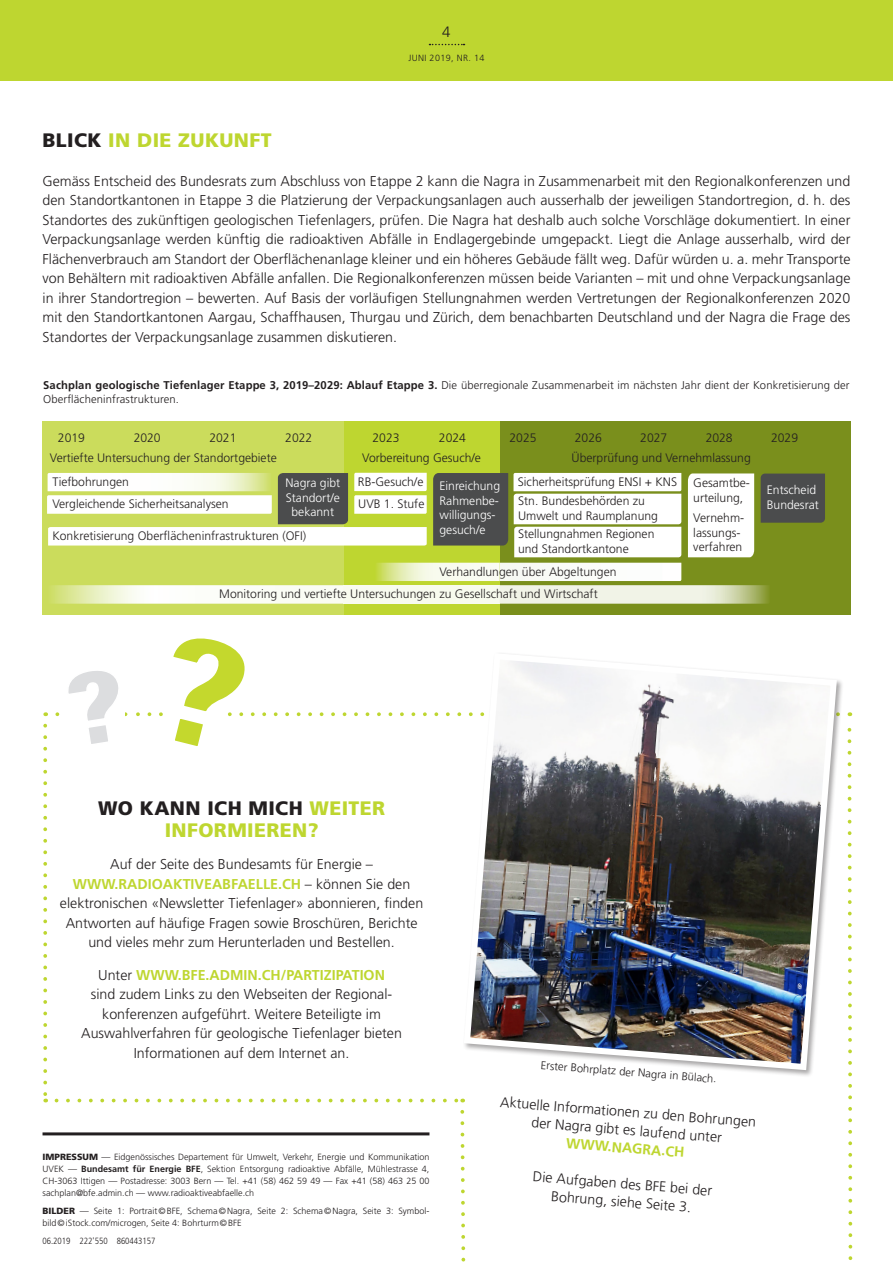
<style>
.page{position:relative;width:893px;height:1263px;background:#fff}
.page>*{position:absolute;margin:0;border:0;box-sizing:border-box;transform-origin:0 0}
.Untertitel_2{font:900 19.5px/22.5px "Frutiger LT Std";letter-spacing:.02em;color:#bed630;text-align:center}
._00_Pagina_oben{font:300 15px "Frutiger LT Std";color:#231f20}
.Fliesstext{font:300 14.25px/19.5px "Frutiger LT Std";color:#231f20;text-align:center}
.Bildlegende{font:300 14.25px/17.9px "Frutiger LT Std";color:#231f20;text-align:center}
.t1{font:300 12.3px/14.7px "Frutiger LT Com";color:#231f20}
.t2{font:300 12.3px/14.7px "Frutiger LT Com";color:#fff}
.Bildlegende-2{font:300 11.25px/13.5px "Frutiger LT Std";letter-spacing:.01em;color:#231f20}
._00_Bildlegende{font:300 9px/12px "Frutiger LT Std";color:#231f20;text-align:justify}
.t3{font:300 condensed 9px "Frutiger LT Std";color:#231f20}
._00_Fusszeile{font:300 9px "Frutiger LT Std";letter-spacing:.04em;color:#231f20}
.s1{color:#231f20}
.s2{font-weight:700}
.s3{font-weight:700;color:#bed630}
.s4{font-weight:900}
</style>
<div class="page">
<svg style="left:45px;top:712px;width:12px;height:4px"></svg>
<svg style="left:43px;top:726px;width:4px;height:376px"></svg>
<svg style="left:56px;top:1099px;width:407px;height:3px"></svg>
<svg style="left:460px;top:1110px;width:6px;height:152px"></svg>
<svg style="left:847px;top:712px;width:6px;height:548px"></svg>
<div style="left:0;top:0;width:893px;height:81px;background:#bed630"></div>
<hr style="left:43px;top:1132px;width:386px;height:3px;background:#231f20">
<svg style="left:429px;top:44px;width:35px;height:1px"></svg>
<div style="left:43px;top:421px;width:301px;height:194px;background:#cbdc5c"></div>
<div style="left:344px;top:421px;width:156px;height:194px;background:#bed630"></div>
<div style="left:500px;top:421px;width:350px;height:194px;background:#7a8f1c"></div>
<div style="left:761px;top:474px;width:64px;height:49px;background:#4b4c4d"></div>
<svg style="left:433px;top:473px;width:248px;height:84px;background:#c4c7b9"></svg>
<div style="left:688px;top:473px;width:66px;height:84px;background:#fff"></div>
<svg style="left:47px;top:473px;width:380px;height:72px"></svg>
<img style="left:377px;top:563px;width:304px;height:18px">
<img style="left:51px;top:585px;width:718px;height:19px">
<svg style="left:68px;top:638px;width:393px;height:108px"></svg>
<img style="left:461px;top:661px;width:379px;height:412px">
<p class="_00_Pagina_oben" style="left:442px;top:23px;width:10px">4</p>
<p class="_00_Fusszeile" style="left:408px;top:53px;width:78px">JUNI 2019, NR. 14</p>
<p class="Untertitel_2" style="left:43px;top:129px;width:231px"><span class="s1">BLICK</span> IN DIE ZUKUNFT</p>
<p class="Fliesstext" style="left:43px;top:171px;width:809px;text-align:justify">Gemäss Entscheid des Bundesrats zum Abschluss von Etappe 2 kann die Nagra in Zusammenarbeit mit den Regionalkonferenzen und den Standortkantonen in Etappe 3 die Platzierung der Verpackungsanlagen auch ausserhalb der jeweiligen Standortregion, d. h. des Standortes des zukünftigen geologischen Tiefenlagers, prüfen. Die Nagra hat deshalb auch solche Vorschläge dokumentiert. In einer Verpackungsanlage werden künftig die radioaktiven Abfälle in Endlagergebinde umgepackt. Liegt die Anlage ausserhalb, wird der Flächenverbrauch am Standort der Oberflächenanlage kleiner und ein höheres Gebäude fällt weg. Dafür würden u. a. mehr Transporte von Behältern mit radioaktiven Abfälle anfallen. Die Regionalkonferenzen müssen beide Varianten – mit und ohne Verpackungsanlage in ihrer Standortregion – bewerten. Auf Basis der vorläufigen Stellungnahmen werden Vertretungen der Regionalkonferenzen 2020 mit den Standortkantonen Aargau, Schaffhausen, Thurgau und Zürich, dem benachbarten Deutschland und der Nagra die Frage des Standortes der Verpackungsanlage zusammen diskutieren.</p>
<p class="Bildlegende-2" style="left:43px;top:379px;width:808px"><span class="s2">Sachplan geologische Tiefenlager Etappe 3, 2019–2029: Ablauf Etappe 3.</span> Die überregionale Zusammenarbeit im nächsten Jahr dient der Konkretisierung der<br>Oberflächeninfrastrukturen.</p>
<p class="t1" style="left:134px;top:431px;width:29px">2020</p>
<p class="t1" style="left:209px;top:431px;width:29px">2021</p>
<p class="t1" style="left:285px;top:431px;width:29px">2022</p>
<p class="t1" style="left:372px;top:431px;width:29px">2023</p>
<p class="t1" style="left:439px;top:431px;width:29px">2024</p>
<p class="t1" style="left:509px;top:431px;width:29px">2025</p>
<p class="t1" style="left:575px;top:431px;width:29px">2026</p>
<p class="t1" style="left:640px;top:431px;width:29px">2027</p>
<p class="t1" style="left:706px;top:431px;width:29px">2028</p>
<p class="t1" style="left:771px;top:431px;width:29px">2029</p>
<p class="t1" style="left:693px;top:476px;width:58px">Gesamtbe&shy;urteilung,</p>
<p class="t1" style="left:693px;top:510px;width:52px">Vernehm&shy;lassungs&shy;verfahren</p>
<p class="t1" style="left:58px;top:431px;width:29px">2019</p>
<p class="t1" style="left:52px;top:470px;width:178px;line-height:22.4px">Tiefbohrungen<br>Vergleichende Sicherheitsanalysen</p>
<p class="t1" style="left:52px;top:528px;width:255px">Konkretisierung Oberflächeninfrastrukturen (OFI)</p>
<p class="t1" style="left:50px;top:450px;width:228px">Vertiefte Untersuchung der Standortgebiete</p>
<p class="t1" style="left:362px;top:450px;width:120px">Vorbereitung Gesuch/e</p>
<p class="t1" style="left:572px;top:450px;width:181px">Überprüfung und Vernehmlassung</p>
<p class="t1" style="left:358px;top:474px;width:67px">RB-Gesuch/e</p>
<p class="t1" style="left:518px;top:472px;width:161px;line-height:19.5px">Sicherheitsprüfung ENSI + KNS<br>Stn. Bundesbehörden zu</p>
<p class="t1" style="left:518px;top:508px;width:141px">Umwelt und Raumplanung</p>
<p class="t2" style="left:285px;top:475px;width:56px;text-align:center">Nagra gibt<br>Standort/e bekannt</p>
<p class="t2" style="left:440px;top:478px;width:62px">Einreichung<br>Rahmenbe&shy;willigungs&shy;gesuch/e</p>
<p class="t2" style="left:767px;top:483px;width:54px">Entscheid<br>Bundesrat</p>
<p class="t1" style="left:358px;top:497px;width:68px">UVB 1. Stufe</p>
<p class="t1" style="left:518px;top:527px;width:138px">Stellungnahmen Regionen und Standortkantone</p>
<p class="t1" style="left:219px;top:560px;width:399px;line-height:22.5px;text-indent:220px">Verhandlungen über Abgeltungen<br>Monitoring und vertiefte Untersuchungen zu Gesellschaft und Wirtschaft</p>
<p class="Untertitel_2" style="left:98px;top:796px;width:289px"><span class="s1">WO KANN ICH MICH</span> WEITER<br>INFORMIEREN?</p>
<p class="Fliesstext" style="left:60px;top:855px;width:365px">Auf der Seite des Bundesamts für Energie – <span class="s3">WWW.RADIOAKTIVEABFAELLE.CH</span> – können Sie den elektronischen «Newsletter Tiefenlager» abonnieren, finden Antworten auf häufige Fragen sowie Broschüren, Berichte und vieles mehr zum Herunterladen und Bestellen.</p>
<p class="Fliesstext" style="left:81px;top:965px;width:322px">Unter <span class="s3">WWW.BFE.ADMIN.CH/PARTIZIPATION<br></span>sind zudem Links zu den Webseiten der Regional&shy;konferenzen aufgeführt. Weitere Beteiligte im Auswahlverfahren für geologische Tiefenlager bieten Informationen auf dem Internet an.</p>
<p class="_00_Bildlegende" style="left:43px;top:1151px;width:388px"><span class="s4">IMPRESSUM</span> — Eidgenössisches Departement für Umwelt, Verkehr, Energie und Kommunikation UVEK — <span class="s2">Bundesamt für Energie BFE</span>, Sektion Entsorgung radioaktive Abfälle, Mühlestrasse 4, CH-3063 Ittigen — Postadresse: 3003 Bern — Tel. +41 (58) 462 59 49 — Fax +41 (58) 463 25 00 sachplan@bfe.admin.ch — www.radioaktiveabfaelle.ch</p>
<p class="_00_Bildlegende" style="left:43px;top:1205px;width:388px"><span class="s4">BILDER</span> — Seite 1: Portrait©BFE, Schema©Nagra, Seite 2: Schema©Nagra, Seite 3: Symbol&shy;bild© -iStock.com/microgen, Seite 4: Bohrturm©BFE</p>
<p class="t3" style="left:43px;top:1235px;width:115px">06.2019 222'550 860443157</p>
<p class="Bildlegende-2" style="left:541px;top:1059px;width:178px;rotate:4deg">Erster Bohrplatz der Nagra in Bülach.</p>
<p class="Bildlegende" style="left:501px;top:1092px;width:258px;rotate:5deg">Aktuelle Informationen zu den Bohrungen der Nagra gibt es laufend unter<br><span class="s3">WWW.NAGRA.CH</span></p>
<p class="Bildlegende" style="left:534px;top:1167px;width:181px;rotate:5deg">Die Aufgaben des BFE bei der<br>Bohrung, siehe Seite 3.</p>
</div>
